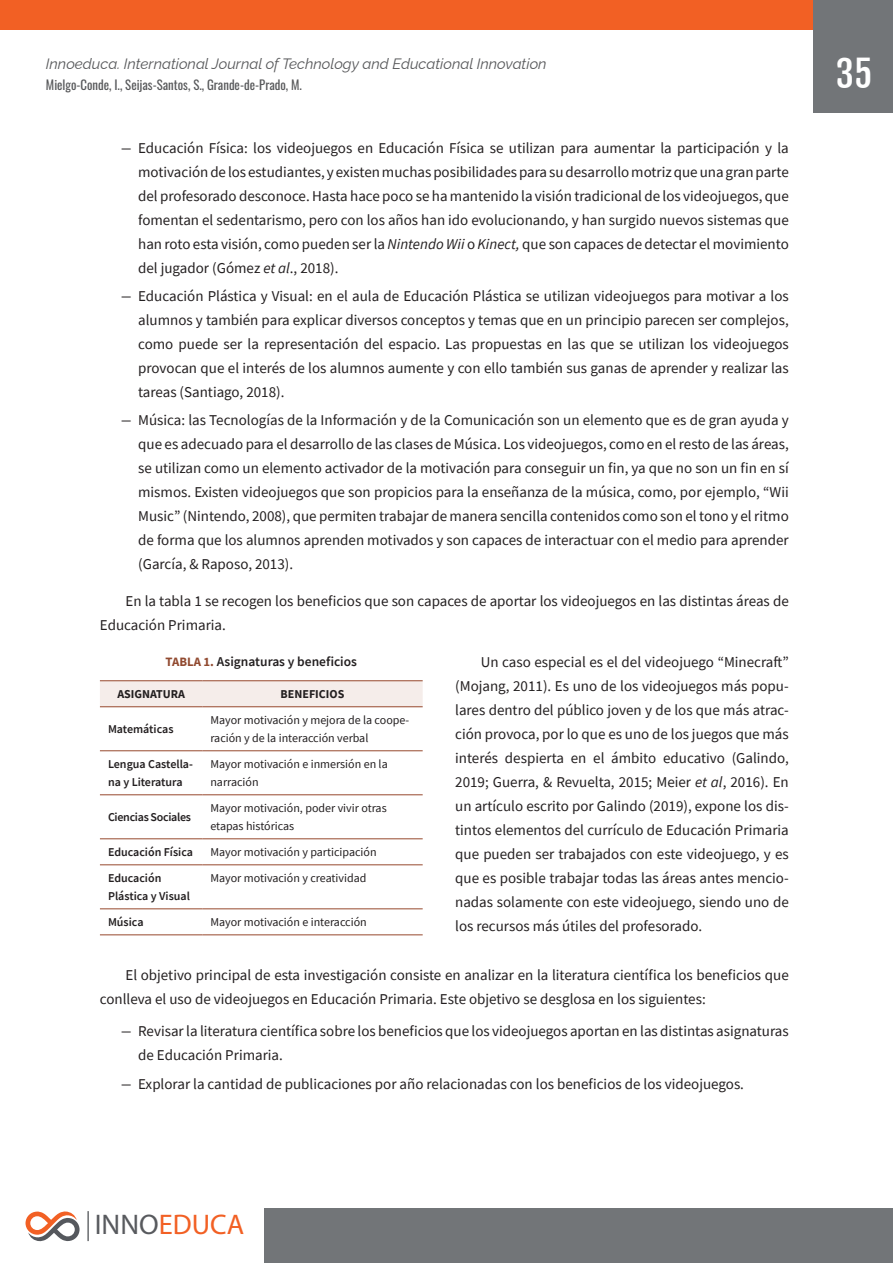
<style>
.page{position:relative;width:893px;height:1263px;background:#fff}
.page>*{position:absolute;margin:0;border:0;box-sizing:border-box;transform-origin:0 0}
.t1{font:36px "Fjalla One";color:#fff}
.t2{font:28.5px "Myriad Pro";color:#f26024}
.PARRAFO{font:15px/24px "Source Sans Pro";color:#231f20;text-align:justify}
.t3{font:italic 15px "Raleway";color:#57585a}
.TITULO_TABLA{font:600 13.5px "Source Sans Pro";color:#231f20}
.t4{font:12.75px "Oswald";color:#57585a}
.TEXTO_TABLA{font:12px/18px "Source Sans Pro";color:#231f20}
.TEXTO_TABLA-2{font:600 12px/18px "Source Sans Pro";color:#231f20}
.TEXTO_TABLA-3{font:700 12px "Source Sans Pro";color:#231f20}
.TEXTO_TABLA-4{font:600 12px "Source Sans Pro";letter-spacing:-.025em;color:#231f20}
.s1{font-style:italic}
.s2{font-weight:700;font-size:12.75px;color:#914a30}
.s3{color:#585a5e}
</style>
<div class="page">
<div style="left:0;top:0;width:893px;height:30px;background:#f26024"></div>
<hr style="left:0;top:0;width:1px;height:112px;background:#727578">
<div style="left:814px;top:0;width:79px;height:112px;background:#727578"></div>
<div style="left:264px;top:1209px;width:629px;height:54px;background:#727578"></div>
<img style="left:87px;top:1211px;width:2px;height:30px">
<svg style="left:26px;top:1211px;width:54px;height:30px"></svg>
<div style="left:100px;top:681px;width:323px;height:25px;background:#f5edea"></div>
<hr style="left:100px;top:750px;width:102px;height:1px;background:#96482d">
<hr style="left:202px;top:750px;width:221px;height:1px;background:#96482d">
<hr style="left:100px;top:794px;width:102px;height:1px;background:#96482d">
<hr style="left:202px;top:794px;width:221px;height:1px;background:#96482d">
<hr style="left:100px;top:838px;width:102px;height:1px;background:#96482d">
<hr style="left:202px;top:838px;width:221px;height:1px;background:#96482d">
<hr style="left:100px;top:864px;width:102px;height:1px;background:#96482d">
<hr style="left:202px;top:864px;width:221px;height:1px;background:#96482d">
<hr style="left:100px;top:908px;width:102px;height:1px;background:#96482d">
<hr style="left:202px;top:908px;width:221px;height:1px;background:#96482d">
<hr style="left:100px;top:934px;width:102px;height:1px;background:#96482d">
<hr style="left:202px;top:934px;width:221px;height:1px;background:#96482d">
<hr style="left:100px;top:680px;width:102px;height:1px;background:#96482d">
<hr style="left:202px;top:680px;width:221px;height:1px;background:#96482d">
<hr style="left:100px;top:706px;width:102px;height:1px;background:#96482d">
<hr style="left:202px;top:706px;width:221px;height:1px;background:#96482d">
<p class="t3" style="left:46px;top:51px;width:502px">Innoeduca. International Journal of Technology and Educational Innovation</p>
<p class="t4" style="left:46px;top:74px;width:258px">Mielgo-Conde, I., Seijas-Santos, S., Grande-de-Prado, M.</p>
<p class="PARRAFO" style="left:138px;top:136px;width:652px;text-indent:-17px">׵ Educación Física: los videojuegos en Educación Física se utilizan para aumentar la participación y la motivación de los estudiantes, y existen muchas posibilidades para su desarrollo motriz que una gran parte del profesorado desconoce. Hasta hace poco se ha mantenido la visión tradicional de los videojuegos, que fomentan el sedentarismo, pero con los años han ido evolucionando, y han surgido nuevos sistemas que han roto esta visión, como pueden ser la <span class="s1">Nintendo Wii</span> o <span class="s1">Kinect,</span> que son capaces de detectar el movimiento del jugador (Gómez <span class="s1">et al</span>., 2018).</p>
<p class="PARRAFO" style="left:138px;top:284px;width:652px;text-indent:-17px">׵ Educación Plástica y Visual: en el aula de Educación Plástica se utilizan videojuegos para motivar a los alumnos y también para explicar diversos conceptos y temas que en un principio parecen ser complejos, como puede ser la representación del espacio. Las propuestas en las que se utilizan los videojuegos provocan que el interés de los alumnos aumente y con ello también sus ganas de aprender y realizar las tareas (Santiago, 2018).</p>
<p class="PARRAFO" style="left:138px;top:408px;width:652px;text-indent:-17px">׵ Música: las Tecnologías de la Información y de la Comunicación son un elemento que es de gran ayuda y que es adecuado para el desarrollo de las clases de Música. Los videojuegos, como en el resto de las áreas, se utilizan como un elemento activador de la motivación para conseguir un fin, ya que no son un fin en sí mismos. Existen videojuegos que son propicios para la enseñanza de la música, como, por ejemplo, “Wii Music” (Nintendo, 2008), que permiten trabajar de manera sencilla contenidos como son el tono y el ritmo de forma que los alumnos aprenden motivados y son capaces de interactuar con el medio para aprender (García, &amp; Raposo, 2013).</p>
<p class="PARRAFO" style="left:100px;top:589px;width:690px;text-indent:26px">En la tabla 1 se recogen los beneficios que son capaces de aportar los videojuegos en las distintas áreas de<br>Educación Primaria.</p>
<p class="TITULO_TABLA" style="left:166px;top:653px;width:193px"><span class="s2">TABLA 1.</span> Asignaturas y beneficios</p>
<p class="TEXTO_TABLA-3" style="left:117px;top:686px;width:69px">ASIGNATURA</p>
<p class="TEXTO_TABLA-3" style="left:281px;top:686px;width:65px">BENEFICIOS</p>
<p class="TEXTO_TABLA-2" style="left:108px;top:720px;width:67px">Matemáticas</p>
<p class="TEXTO_TABLA" style="left:210px;top:711px;width:200px">Mayor motivación y mejora de la coope&shy;ración y de la interacción verbal</p>
<p class="TEXTO_TABLA-2" style="left:108px;top:755px;width:86px">Lengua Castella&shy;na y Literatura</p>
<p class="TEXTO_TABLA" style="left:210px;top:755px;width:179px">Mayor motivación e inmersión en la narración</p>
<p class="TEXTO_TABLA-4" style="left:108px;top:809px;width:85px">Ciencias Sociales</p>
<p class="TEXTO_TABLA" style="left:210px;top:799px;width:178px">Mayor motivación, poder vivir otras etapas históricas</p>
<p class="TEXTO_TABLA-2" style="left:108px;top:843px;width:86px">Educación Física</p>
<p class="TEXTO_TABLA" style="left:210px;top:843px;width:168px">Mayor motivación y participación</p>
<p class="TEXTO_TABLA-2" style="left:108px;top:869px;width:84px">Educación<br>Plástica y Visual</p>
<p class="TEXTO_TABLA" style="left:210px;top:869px;width:158px">Mayor motivación y creatividad</p>
<p class="TEXTO_TABLA-2" style="left:108px;top:913px;width:37px">Música</p>
<p class="TEXTO_TABLA" style="left:210px;top:913px;width:158px">Mayor motivación e interacción</p>
<p class="PARRAFO" style="left:455px;top:650px;width:335px;text-indent:26px">Un caso especial es el del videojuego “Minecraft” (Mojang, 2011). Es uno de los videojuegos más popu&shy;lares dentro del público joven y de los que más atrac&shy;ción provoca, por lo que es uno de los juegos que más interés despierta en el ámbito educativo (Galindo, 2019; Guerra, &amp; Revuelta, 2015; Meier <span class="s1">et al</span>, 2016). En un artículo escrito por Galindo (2019), expone los dis&shy;tintos elementos del currículo de Educación Primaria que pueden ser trabajados con este videojuego, y es que es posible trabajar todas las áreas antes mencio&shy;nadas solamente con este videojuego, siendo uno de los recursos más útiles del profesorado.</p>
<p class="PARRAFO" style="left:100px;top:963px;width:690px;text-indent:26px">El objetivo principal de esta investigación consiste en analizar en la literatura científica los beneficios que conlleva el uso de videojuegos en Educación Primaria. Este objetivo se desglosa en los siguientes:</p>
<p class="PARRAFO" style="left:138px;top:1019px;width:652px;text-indent:-17px">׵ Revisar la literatura científica sobre los beneficios que los videojuegos aportan en las distintas asignaturas de Educación Primaria.</p>
<p class="PARRAFO" style="left:121px;top:1071px;width:624px">׵ Explorar la cantidad de publicaciones por año relacionadas con los beneficios de los videojuegos.</p>
<h1 class="t1" style="left:836px;top:52px;width:38px">35</h1>
<h2 class="t2" style="left:95px;top:1207px;width:151px"><span class="s3">INNO</span>EDUCA</h2>
</div>
